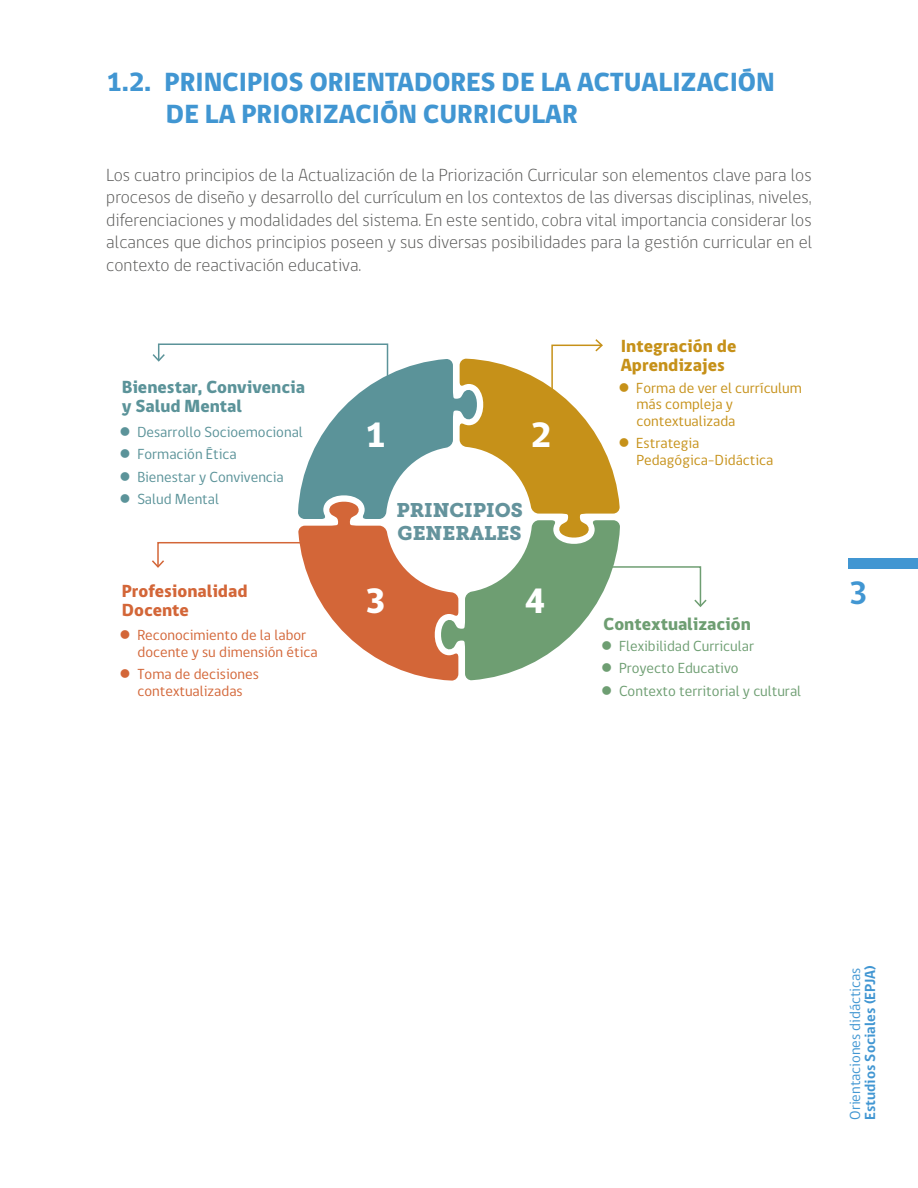
<style>
.page{position:relative;width:918px;height:1188px;background:#fff}
.page>*{position:absolute;margin:0;border:0;box-sizing:border-box;transform-origin:0 0}
.t1{font:800 36px "gob CL";color:#fff}
.t2{font:700 33px "gob CL";color:#4196d2}
.t3{font:800 27px/32.4px "gob CL";color:#4196d2}
.t4{font:19.65px/23.5px "Museo Slab 900";color:#64939c}
.t5{font:300 18px/22.5px "gob CL";color:#575756;text-align:justify}
.t6{font:800 18px/19.5px "gob CL";color:#5b9399}
.t7{font:800 18px/19.5px "gob CL";color:#c69119}
.t8{font:800 18px/19.5px "gob CL";color:#d36638}
.t9{font:800 18px "gob CL";color:#6e9e72}
.t10{font:15px/16.5px "gob CL";color:#d36638}
.t11{font:15px/16.5px "gob CL";color:#c69119}
.t12{font:15px "gob CL";color:#5b9399}
.t13{font:15px "gob CL";color:#6e9e72}
.t14{font:15px "gob CL";color:#4196d2}
.t15{font:700 15px "gob CL";color:#4196d2}
</style>
<div class="page">
<div style="left:849px;top:558px;width:69px;height:11px;background:#4196d2"></div>
<svg style="left:152px;top:339px;width:555px;height:342px"></svg>
<h3 class="t3" style="left:166px;top:66px;width:611px;text-indent:-60px">1.2. PRINCIPIOS ORIENTADORES DE LA ACTUALIZACIÓN<br>DE LA PRIORIZACIÓN CURRICULAR</h3>
<p class="t5" style="left:106px;top:164px;width:708px">Los cuatro principios de la Actualización de la Priorización Curricular son elementos clave para los procesos de diseño y desarrollo del currículum en los contextos de las diversas disciplinas, niveles, diferenciaciones y modalidades del sistema. En este sentido, cobra vital importancia considerar los alcances que dichos principios poseen y sus diversas posibilidades para la gestión curricular en el contexto de reactivación educativa.</p>
<p class="t6" style="left:122px;top:377px;width:185px">Bienestar, Convivencia y Salud Mental</p>
<p class="t12" style="left:120px;top:422px;width:185px">● Desarrollo Socioemocional</p>
<p class="t12" style="left:120px;top:444px;width:119px">● Formación Ética</p>
<p class="t12" style="left:120px;top:467px;width:166px">● Bienestar y Convivencia</p>
<p class="t12" style="left:120px;top:489px;width:101px">● Salud Mental</p>
<p class="t8" style="left:122px;top:581px;width:127px">Profesionalidad<br>Docente</p>
<p class="t10" style="left:138px;top:628px;width:182px;text-indent:-18px">● Reconocimiento de la labor docente y su dimensión ética</p>
<p class="t10" style="left:120px;top:667px;width:141px;text-align:center">● Toma de decisiones contextualizadas</p>
<h1 class="t1" style="left:365px;top:410px;width:23px">1</h1>
<h1 class="t1" style="left:531px;top:410px;width:23px">2</h1>
<p class="t4" style="left:396px;top:498px;width:128px">PRINCIPIOS<br>GENERALES</p>
<h1 class="t1" style="left:365px;top:576px;width:23px">3</h1>
<h1 class="t1" style="left:524px;top:576px;width:23px">4</h1>
<p class="t7" style="left:621px;top:337px;width:117px">Integración de<br>Aprendizajes</p>
<p class="t11" style="left:637px;top:380px;width:167px;text-indent:-18px">● Forma de ver el currículum más compleja y contextualizada</p>
<p class="t11" style="left:637px;top:435px;width:138px;text-indent:-18px">● Estrategia<br>Pedagógica-Didáctica</p>
<p class="t9" style="left:604px;top:611px;width:149px">Contextualización</p>
<p class="t13" style="left:601px;top:636px;width:154px">● Flexibilidad Curricular</p>
<p class="t13" style="left:601px;top:658px;width:139px">● Proyecto Educativo</p>
<p class="t13" style="left:601px;top:681px;width:201px">● Contexto territorial y cultural</p>
<h2 class="t2" style="left:849px;top:571px;width:20px">3</h2>
<p class="t14" style="left:845px;top:1120px;width:154px;rotate:-90deg">Orientaciones didácticas</p>
<p class="t15" style="left:860px;top:1120px;width:156px;rotate:-90deg">Estudios Sociales (EPJA)</p>
</div>
